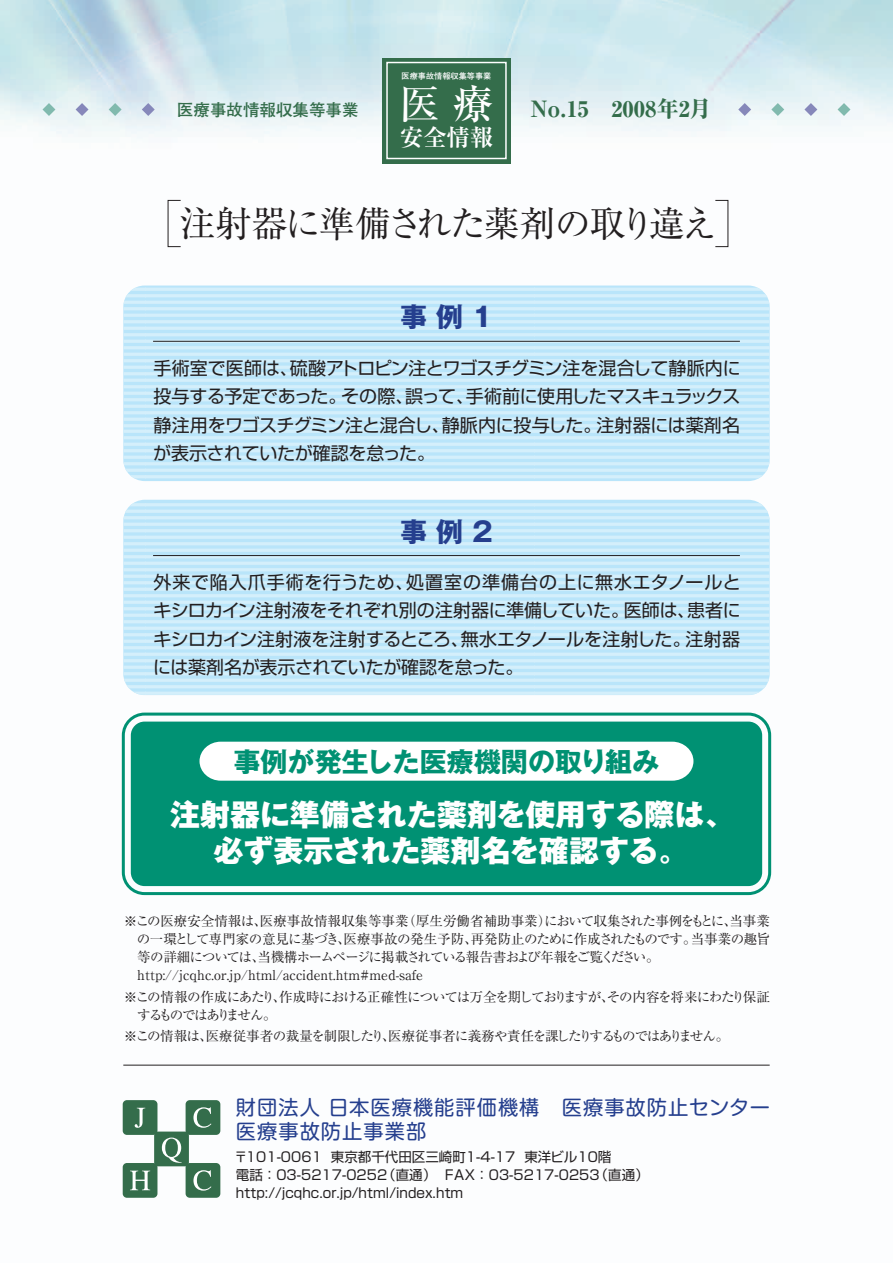
<style>
.page{position:relative;width:893px;height:1263px;background:#fff}
.page>*{position:absolute;margin:0;border:0;box-sizing:border-box;transform-origin:0 0}
.t1{font:500 40.35px "Ryumin";color:#fff}
.t2{font:36px "Ryumin";letter-spacing:-.045em;color:#231f20}
.t3{font:30px/36px "Gothic MB101 hea";letter-spacing:-.005em;color:#fff;text-align:center}
.t4{font:700 27px "Gothic MB101";color:#009173}
.t5{font:700 27px "Gothic MB101";letter-spacing:.335em;color:#253f8e}
.t6{font:700 23.4px "Ryumin";color:#fff}
.t7{font:800 22.5px "Ryumin";color:#346d4b}
.t8{font:20.25px/24px "Shin M Go";letter-spacing:.05em;color:#253f8e}
.t9{font:18px/28.5px "Shin Go";letter-spacing:-.015em;color:#231f20;text-align:justify}
.t10{font:700 16.5px "Futo Go B101";color:#346d4b}
.t11{font:13.5px/18px "Ryumin";letter-spacing:-.02em;color:#231f20}
.t12{font:13.5px/18px "Shin Go";color:#231f20}
.t13{font:13.5px/18px "Ryumin";letter-spacing:-.085em;color:#231f20}
.t14{font:13.5px "Ryumin";letter-spacing:-.07em;color:#231f20}
.t15{font:700 8.1px "Futo Go B101";color:#fff}
</style>
<div class="page">
<img style="left:0;top:0;width:893px;height:1198px">
<div style="left:131px;top:722px;width:631px;height:164px;background:#009173;border:3px solid #009173;border-radius:12px"></div>
<div style="left:200px;top:742px;width:493px;height:39px;background:#fff"></div>
<div style="left:123px;top:286px;width:647px;height:195px;background:linear-gradient(to right,#c6e9fa,#c6e9fa);border-radius:21px"></div>
<div style="left:122px;top:713px;width:649px;height:182px;border:3px solid #009173;border-radius:21px"></div>
<div style="left:154px;top:1131px;width:35px;height:35px;background:#346d4b;border-radius:4px"></div>
<svg style="left:162px;top:1137px;width:20px;height:26px"></svg>
<div style="left:186px;top:1163px;width:34px;height:35px;background:#346d4b;border-radius:4px"></div>
<svg style="left:193px;top:1170px;width:18px;height:20px"></svg>
<div style="left:123px;top:1100px;width:34px;height:35px;background:#346d4b;border-radius:4px"></div>
<svg style="left:135px;top:1108px;width:10px;height:20px"></svg>
<div style="left:186px;top:1100px;width:34px;height:35px;background:#346d4b;border-radius:4px"></div>
<svg style="left:193px;top:1107px;width:18px;height:21px"></svg>
<div style="left:123px;top:1163px;width:34px;height:35px;background:#346d4b;border-radius:4px"></div>
<svg style="left:130px;top:1171px;width:20px;height:19px"></svg>
<hr style="left:123px;top:1065px;width:647px;height:1px;background:#231f20">
<hr style="left:153px;top:341px;width:587px;height:1px;background:#231f20">
<div style="left:123px;top:500px;width:647px;height:195px;background:linear-gradient(to right,#c6eafa,#c6eafa);border-radius:21px"></div>
<hr style="left:153px;top:555px;width:587px;height:1px;background:#231f20">
<svg style="left:109px;top:103px;width:13px;height:13px"></svg>
<svg style="left:43px;top:103px;width:12px;height:13px"></svg>
<svg style="left:142px;top:103px;width:13px;height:13px"></svg>
<svg style="left:76px;top:103px;width:13px;height:13px"></svg>
<svg style="left:771px;top:103px;width:13px;height:13px"></svg>
<svg style="left:804px;top:103px;width:13px;height:13px"></svg>
<svg style="left:738px;top:103px;width:13px;height:13px"></svg>
<svg style="left:837px;top:103px;width:13px;height:13px"></svg>
<div style="left:382px;top:58px;width:129px;height:105px;background:#346d4b"></div>
<div style="left:386px;top:62px;width:121px;height:97px;border:1px solid #fff"></div>
<p class="t10" style="left:177px;top:100px;width:183px">医療事故情報収集等事業</p>
<p class="t15" style="left:402px;top:71px;width:91px">医療事故情報収集等事業</p>
<h1 class="t1" style="left:399px;top:80px;width:96px">医療</h1>
<p class="t6" style="left:400px;top:123px;width:95px">安全情報</p>
<p class="t7" style="left:531px;top:94px;width:182px">No.15 2008年2月</p>
<h2 class="t2" style="left:179px;top:202px;width:540px">注射器に準備された薬剤の取り違え</h2>
<h3 class="t5" style="left:400px;top:298px;width:94px">事例1</h3>
<p class="t9" style="left:153px;top:352px;width:589px">手術室で医師は、硫酸アトロピン注とワゴスチグミン注を混合して静脈内に投与する予定であった。その際、誤って、手術前に使用したマスキュラックス静注用をワゴスチグミン注と混合し、静脈内に投与した。注射器には薬剤名が表示されていたが確認を怠った。</p>
<h3 class="t5" style="left:400px;top:512px;width:94px">事例2</h3>
<p class="t9" style="left:153px;top:567px;width:589px">外来で陥入爪手術を行うため、処置室の準備台の上に無水エタノールとキシロカイン注射液をそれぞれ別の注射器に準備していた。医師は、患者にキシロカイン注射液を注射するところ、無水エタノールを注射した。注射器には薬剤名が表示されていたが確認を怠った。</p>
<h3 class="t4" style="left:233px;top:742px;width:427px">事例が発生した医療機関の取り組み</h3>
<h3 class="t3" style="left:170px;top:793px;width:566px">注射器に準備された薬剤を使用する際は、必ず表示された薬剤名を確認する。</h3>
<p class="t11" style="left:137px;top:911px;width:635px;text-indent:-13px">※この医療安全情報は、医療事故情報収集等事業（厚生労働省補助事業）において収集された事例をもとに、当事業の一環として専門家の意見に基づき、医療事故の発生予防、再発防止のために作成されたものです。当事業の趣旨等の詳細については、当機構ホームページに掲載されている報告書および年報をご覧ください。http://jcqhc.or.jp/html/accident.htm#med-safe</p>
<p class="t13" style="left:137px;top:988px;width:634px;text-indent:-13px">※この情報の作成にあたり、作成時における正確性については万全を期しておりますが、その内容を将来にわたり保証するものではありません。</p>
<p class="t14" style="left:124px;top:1028px;width:607px">※この情報は、医療従事者の裁量を制限したり、医療従事者に義務や責任を課したりするものではありません。</p>
<p class="t8" style="left:236px;top:1094px;width:536px">財団法人日本医療機能評価機構 医療事故防止センター医療事故防止事業部</p>
<p class="t12" style="left:234px;top:1147px;width:416px">〒101-0061 東京都千代田区三崎町1-4-17 東洋ビル10階<br>電話：03-5217-0252（直通）ＦＡＸ：03-5217-0253（直通）http://jcqhc.or.jp/html/index.htm</p>
</div>
